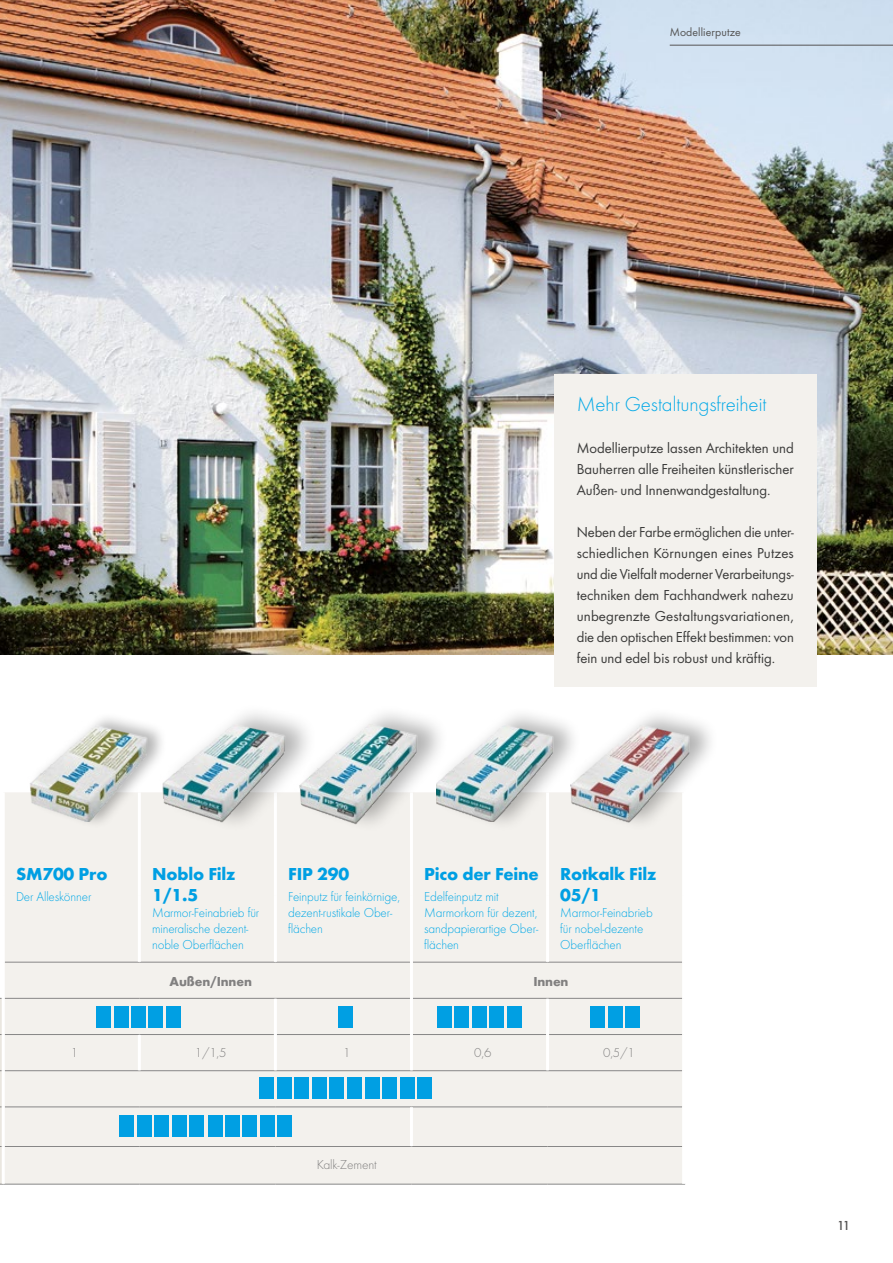
<style>
.page{position:relative;width:893px;height:1263px;background:#fff}
.page>*{position:absolute;margin:0;border:0;box-sizing:border-box;transform-origin:0 0}
.t1{font:300 21px "Futura";letter-spacing:-.005em;color:#00a8e7}
.t2{font:700 18px/21px "Futura";letter-spacing:-.01em;color:#009fe3}
.t3{font:15px/21px "Futura Boo";color:#3c3c3b;text-align:justify}
.t4{font:300 13.5px/16.2px "Futura";letter-spacing:-.01em;color:#00a8e7}
.t5{font:300 13.5px "Futura";letter-spacing:-.01em;color:#818080}
.t6{font:700 13.5px "Futura";letter-spacing:-.01em;color:#818080}
.t7{font:12px "Futura Boo";letter-spacing:.01em;color:#555454}
.t8{font:500 12px "Futura";color:#555454}
</style>
<div class="page">
<img style="left:0;top:0;width:893px;height:655px">
<div style="left:554px;top:374px;width:262px;height:312px;background:#f3f1ed"></div>
<div style="left:5px;top:792px;width:677px;height:392px;background:#f3f1ed"></div>
<hr style="left:5px;top:962px;width:134px;height:1px;background:#878787">
<hr style="left:139px;top:962px;width:136px;height:1px;background:#878787">
<hr style="left:275px;top:962px;width:135px;height:1px;background:#878787">
<hr style="left:413px;top:962px;width:135px;height:1px;background:#878787">
<hr style="left:548px;top:962px;width:134px;height:1px;background:#878787">
<hr style="left:5px;top:998px;width:134px;height:1px;background:#878787">
<hr style="left:139px;top:998px;width:136px;height:1px;background:#878787">
<hr style="left:275px;top:998px;width:135px;height:1px;background:#878787">
<hr style="left:413px;top:998px;width:135px;height:1px;background:#878787">
<hr style="left:548px;top:998px;width:134px;height:1px;background:#878787">
<hr style="left:5px;top:1034px;width:134px;height:1px;background:#878787">
<hr style="left:139px;top:1034px;width:135px;height:1px;background:#878787">
<hr style="left:277px;top:1034px;width:133px;height:1px;background:#878787">
<hr style="left:413px;top:1034px;width:133px;height:1px;background:#878787">
<hr style="left:549px;top:1034px;width:133px;height:1px;background:#878787">
<hr style="left:5px;top:1070px;width:134px;height:1px;background:#878787">
<hr style="left:139px;top:1070px;width:136px;height:1px;background:#878787">
<hr style="left:275px;top:1070px;width:136px;height:1px;background:#878787">
<hr style="left:411px;top:1070px;width:137px;height:1px;background:#878787">
<hr style="left:548px;top:1070px;width:134px;height:1px;background:#878787">
<hr style="left:5px;top:1106px;width:134px;height:1px;background:#878787">
<hr style="left:139px;top:1106px;width:136px;height:1px;background:#878787">
<hr style="left:275px;top:1106px;width:136px;height:1px;background:#878787">
<hr style="left:411px;top:1106px;width:137px;height:1px;background:#878787">
<hr style="left:548px;top:1106px;width:134px;height:1px;background:#878787">
<hr style="left:5px;top:1146px;width:134px;height:1px;background:#878787">
<hr style="left:139px;top:1146px;width:136px;height:1px;background:#878787">
<hr style="left:275px;top:1146px;width:136px;height:1px;background:#878787">
<hr style="left:411px;top:1146px;width:137px;height:1px;background:#878787">
<hr style="left:548px;top:1146px;width:134px;height:1px;background:#878787">
<svg style="left:0;top:998px;width:3px;height:187px"></svg>
<hr style="left:3px;top:1184px;width:136px;height:1px;background:#878787">
<hr style="left:139px;top:1184px;width:136px;height:1px;background:#878787">
<hr style="left:275px;top:1184px;width:136px;height:1px;background:#878787">
<hr style="left:411px;top:1184px;width:137px;height:1px;background:#878787">
<hr style="left:548px;top:1184px;width:137px;height:1px;background:#878787">
<hr style="left:138px;top:792px;width:3px;height:104px;background:#fff">
<hr style="left:274px;top:792px;width:3px;height:104px;background:#fff">
<hr style="left:410px;top:792px;width:3px;height:104px;background:#fff">
<hr style="left:546px;top:792px;width:3px;height:104px;background:#fff">
<hr style="left:138px;top:896px;width:3px;height:66px;background:#fff">
<hr style="left:274px;top:896px;width:3px;height:66px;background:#fff">
<hr style="left:410px;top:896px;width:3px;height:66px;background:#fff">
<hr style="left:546px;top:896px;width:3px;height:66px;background:#fff">
<hr style="left:410px;top:962px;width:3px;height:36px;background:#fff">
<hr style="left:2px;top:998px;width:3px;height:36px;background:#fff">
<hr style="left:274px;top:999px;width:3px;height:35px;background:#fff">
<hr style="left:410px;top:998px;width:3px;height:36px;background:#fff">
<hr style="left:546px;top:999px;width:3px;height:35px;background:#fff">
<hr style="left:2px;top:1034px;width:3px;height:37px;background:#fff">
<hr style="left:138px;top:1035px;width:3px;height:35px;background:#fff">
<hr style="left:274px;top:1034px;width:3px;height:36px;background:#fff">
<hr style="left:410px;top:1034px;width:3px;height:36px;background:#fff">
<hr style="left:546px;top:1034px;width:3px;height:36px;background:#fff">
<hr style="left:2px;top:1071px;width:3px;height:36px;background:#fff">
<hr style="left:2px;top:1107px;width:3px;height:39px;background:#fff">
<hr style="left:410px;top:1107px;width:3px;height:39px;background:#fff">
<hr style="left:2px;top:1146px;width:3px;height:38px;background:#fff">
<div style="left:96px;top:1006px;width:15px;height:21px;background:#009fe3"></div>
<div style="left:114px;top:1006px;width:14px;height:21px;background:#009fe3"></div>
<div style="left:131px;top:1006px;width:15px;height:21px;background:#009fe3"></div>
<div style="left:149px;top:1006px;width:14px;height:21px;background:#009fe3"></div>
<div style="left:166px;top:1006px;width:15px;height:21px;background:#009fe3"></div>
<div style="left:437px;top:1006px;width:15px;height:21px;background:#009fe3"></div>
<div style="left:454px;top:1006px;width:15px;height:21px;background:#009fe3"></div>
<div style="left:472px;top:1006px;width:14px;height:21px;background:#009fe3"></div>
<div style="left:489px;top:1006px;width:15px;height:21px;background:#009fe3"></div>
<div style="left:507px;top:1006px;width:14px;height:21px;background:#009fe3"></div>
<div style="left:591px;top:1006px;width:14px;height:21px;background:#009fe3"></div>
<div style="left:608px;top:1006px;width:15px;height:21px;background:#009fe3"></div>
<div style="left:625px;top:1006px;width:15px;height:21px;background:#009fe3"></div>
<div style="left:260px;top:1077px;width:14px;height:21px;background:#009fe3"></div>
<div style="left:348px;top:1077px;width:14px;height:21px;background:#009fe3"></div>
<div style="left:277px;top:1077px;width:14px;height:22px;background:#009fe3"></div>
<div style="left:365px;top:1077px;width:15px;height:22px;background:#009fe3"></div>
<div style="left:294px;top:1077px;width:15px;height:22px;background:#009fe3"></div>
<div style="left:383px;top:1077px;width:14px;height:22px;background:#009fe3"></div>
<div style="left:312px;top:1077px;width:14px;height:22px;background:#009fe3"></div>
<div style="left:400px;top:1077px;width:14px;height:22px;background:#009fe3"></div>
<div style="left:329px;top:1077px;width:15px;height:22px;background:#009fe3"></div>
<div style="left:417px;top:1077px;width:15px;height:22px;background:#009fe3"></div>
<div style="left:120px;top:1115px;width:14px;height:22px;background:#009fe3"></div>
<div style="left:208px;top:1115px;width:14px;height:22px;background:#009fe3"></div>
<div style="left:137px;top:1116px;width:15px;height:21px;background:#009fe3"></div>
<div style="left:225px;top:1116px;width:15px;height:21px;background:#009fe3"></div>
<div style="left:154px;top:1116px;width:15px;height:21px;background:#009fe3"></div>
<div style="left:243px;top:1116px;width:14px;height:21px;background:#009fe3"></div>
<div style="left:172px;top:1116px;width:14px;height:21px;background:#009fe3"></div>
<div style="left:260px;top:1116px;width:15px;height:21px;background:#009fe3"></div>
<div style="left:189px;top:1116px;width:15px;height:21px;background:#009fe3"></div>
<div style="left:277px;top:1116px;width:15px;height:21px;background:#009fe3"></div>
<hr style="left:670px;top:45px;width:223px;height:1px;background:#555454">
<div style="left:570px;top:707px;width:148px;height:124px;background:#000;opacity:.3"></div>
<img style="left:581px;top:724px;width:110px;height:100px">
<div style="left:300px;top:703px;width:148px;height:130px;background:#000;opacity:.3"></div>
<img style="left:318px;top:720px;width:105px;height:106px">
<div style="left:30px;top:712px;width:137px;height:118px;background:#000;opacity:.3"></div>
<img style="left:28px;top:721px;width:120px;height:100px">
<div style="left:434px;top:706px;width:147px;height:126px;background:#000;opacity:.3"></div>
<img style="left:436px;top:719px;width:122px;height:102px">
<div style="left:163px;top:703px;width:155px;height:130px;background:#000;opacity:.3"></div>
<img style="left:160px;top:722px;width:129px;height:104px">
<div style="left:338px;top:1006px;width:15px;height:21px;background:#009fe3"></div>
<p class="t7" style="left:670px;top:25px;width:73px">Modellierputze</p>
<h1 class="t1" style="left:577px;top:392px;width:191px">Mehr Gestaltungsfreiheit</h1>
<p class="t3" style="left:577px;top:437px;width:219px">Modellierputze lassen Architekten und Bauherren alle Freiheiten künstlerischer Außen- und Innenwandgestaltung.</p>
<p class="t3" style="left:577px;top:521px;width:219px">Neben der Farbe ermöglichen die unter&shy;schiedlichen Körnungen eines Putzes und die Vielfalt moderner Verarbeitungs&shy;techniken dem Fachhandwerk nahezu unbegrenzte Gestaltungsvariationen, die den optischen Effekt bestimmen: von fein und edel bis robust und kräftig.</p>
<p class="t2" style="left:16px;top:863px;width:93px">SM700 Pro</p>
<p class="t4" style="left:16px;top:888px;width:77px">Der Alleskönner</p>
<p class="t2" style="left:152px;top:863px;width:85px">Noblo Filz<br>1/1.5</p>
<p class="t4" style="left:152px;top:904px;width:109px">Marmor-Feinabrieb für mineralische dezent&shy;noble Oberflächen</p>
<p class="t2" style="left:288px;top:863px;width:62px">FIP 290</p>
<p class="t4" style="left:288px;top:888px;width:113px">Feinputz für feinkörnige, dezent-rustikale Ober&shy;flächen</p>
<p class="t2" style="left:424px;top:863px;width:116px">Pico der Feine</p>
<p class="t4" style="left:424px;top:888px;width:116px">Edelfeinputz mit<br>Marmorkorn für dezent, sandpapierartige Ober&shy;flächen</p>
<p class="t2" style="left:560px;top:863px;width:98px">Rotkalk Filz<br>05/1</p>
<p class="t4" style="left:560px;top:904px;width:94px">Marmor-Feinabrieb für nobel-dezente<br>Oberflächen</p>
<p class="t6" style="left:170px;top:973px;width:84px">Außen/Innen</p>
<p class="t6" style="left:533px;top:973px;width:37px">Innen</p>
<p class="t5" style="left:71px;top:1045px;width:9px">1</p>
<p class="t5" style="left:195px;top:1045px;width:33px">1/1,5</p>
<p class="t5" style="left:343px;top:1045px;width:9px">1</p>
<p class="t5" style="left:474px;top:1045px;width:19px">0,6</p>
<p class="t5" style="left:603px;top:1045px;width:33px">0,5/1</p>
<p class="t5" style="left:317px;top:1157px;width:62px">Kalk-Zement</p>
<p class="t8" style="left:837px;top:1217px;width:15px">11</p>
</div>
